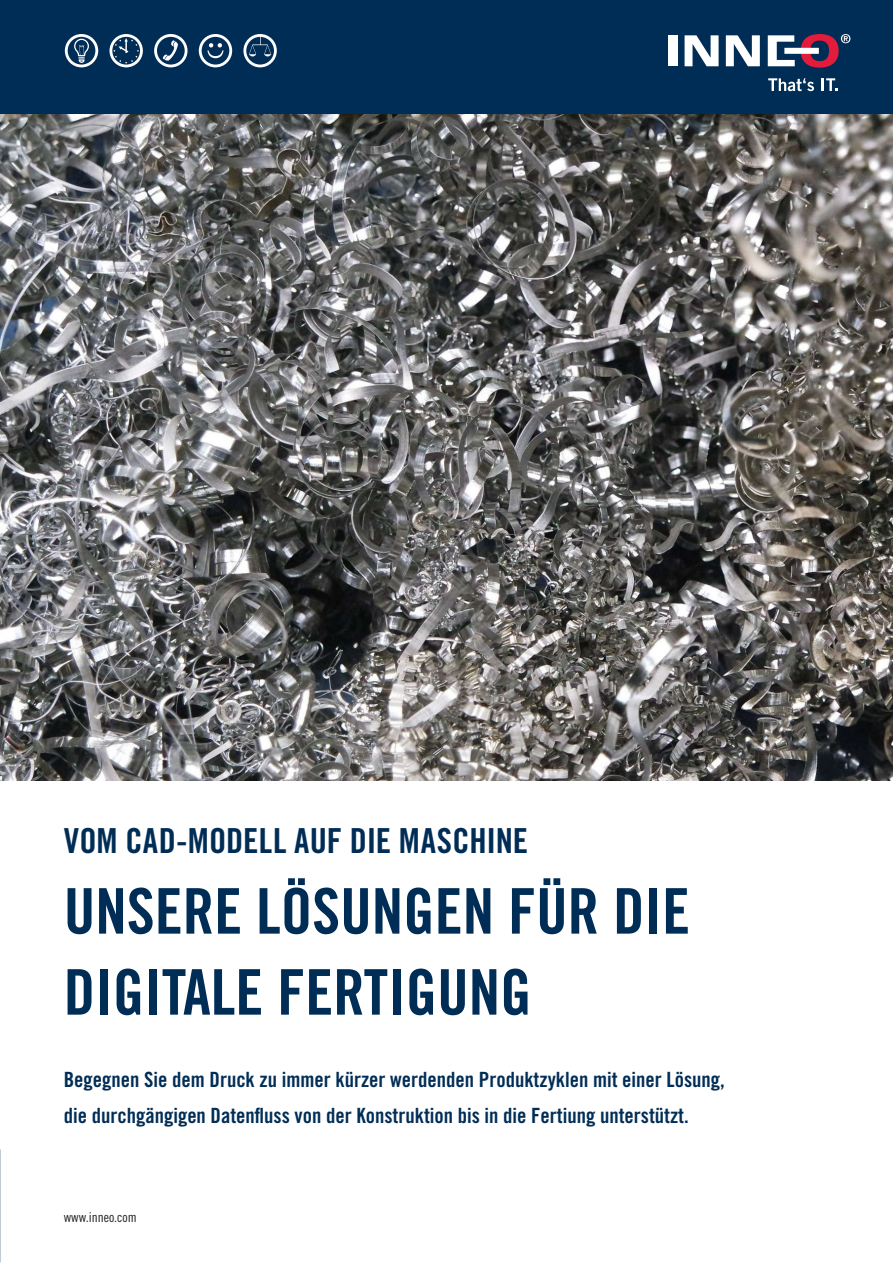
<style>
.page{position:relative;width:893px;height:1263px;background:#fff}
.page>*{position:absolute;margin:0;border:0;box-sizing:border-box;transform-origin:0 0}
.t1{font:63px/81px "Trade Gothic LT Pro Bd Cn 20";color:#002d56}
.t2{font:34.5px "Trade Gothic LT Pro Bd Cn 20";color:#002d56}
.t3{font:21px/36px "Trade Gothic LT Pro Bd Cn 20";color:#002d56}
.t4{font:13.5px "Trade Gothic LT Pro Cn 18";color:#231f20}
</style>
<div class="page">
<div style="left:0;top:0;width:893px;height:115px;background:#002d56"></div>
<svg style="left:768px;top:78px;width:46px;height:13px"></svg>
<svg style="left:822px;top:78px;width:16px;height:13px"></svg>
<div style="left:784px;top:48px;width:35px;height:6px;background:#fff"></div>
<div style="left:668px;top:35px;width:9px;height:31px;background:#fff"></div>
<svg style="left:685px;top:35px;width:34px;height:31px"></svg>
<svg style="left:726px;top:35px;width:34px;height:31px"></svg>
<svg style="left:768px;top:35px;width:27px;height:31px"></svg>
<svg style="left:801px;top:34px;width:49px;height:34px"></svg>
<img style="left:0;top:115px;width:893px;height:666px">
<svg style="left:65px;top:34px;width:33px;height:33px"></svg>
<svg style="left:109px;top:34px;width:34px;height:33px"></svg>
<svg style="left:154px;top:34px;width:34px;height:33px"></svg>
<svg style="left:199px;top:34px;width:33px;height:33px"></svg>
<svg style="left:243px;top:34px;width:34px;height:33px"></svg>
<h2 class="t2" style="left:64px;top:819px;width:466px">VOM CAD-MODELL AUF DIE MASCHINE</h2>
<h1 class="t1" style="left:64px;top:870px;width:628px">UNSERE LÖSUNGEN FÜR DIE<br>DIGITALE FERTIGUNG</h1>
<p class="t3" style="left:64px;top:1061px;width:663px">Begegnen Sie dem Druck zu immer kürzer werdenden Produktzyklen mit einer Lösung, die durchgängigen Datenfluss von der Konstruktion bis in die Fertiung unterstützt.</p>
<p class="t4" style="left:64px;top:1209px;width:75px">www.inneo.com</p>
</div>
